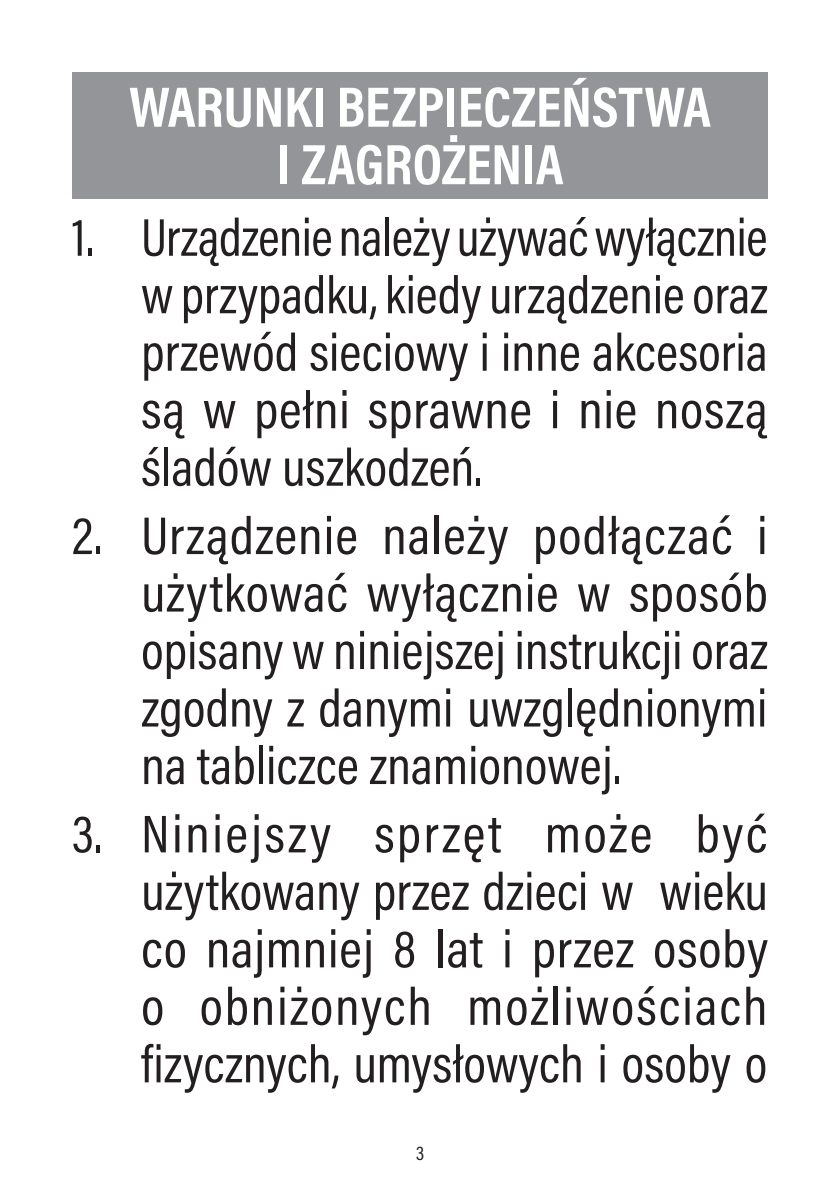
<style>
.page{position:relative;width:840px;height:1191px;background:#fff}
.page>*{position:absolute;margin:0;border:0;box-sizing:border-box;transform-origin:0 0}
.naglowek{font:700 57.4px/57.4px "Acumin Pro Cond";color:#fff;text-align:center}
.t1{font:53.6px/57.4px "Acumin Pro Cond";color:#231f20;text-align:justify}
.Pagina{font:20px "Acumin Pro Cond";color:#231f20}
</style>
<div class="page">
<div style="left:72px;top:72px;width:695px;height:126px;background:#939598"></div>
<p class="naglowek" style="left:129px;top:77px;width:583px">WARUNKI BEZPIECZEŃSTWA<br>I ZAGROŻENIA</p>
<p class="t1" style="left:141px;top:207px;width:628px;text-indent:-69px">1. Urządzenie należy używać wyłącznie w przypadku, kiedy urządzenie oraz przewód sieciowy i inne akcesoria są w pełni sprawne i nie noszą śladów uszkodzeń.</p>
<p class="t1" style="left:141px;top:506px;width:628px;text-indent:-69px">2. Urządzenie należy podłączać i użytkować wyłącznie w sposób opisany w niniejszej instrukcji oraz zgodny z danymi uwzględnionymi na tabliczce znamionowej.</p>
<p class="t1" style="left:141px;top:804px;width:628px;text-indent:-69px">3. Niniejszy sprzęt może być użytkowany przez dzieci w wieku co najmniej 8 lat i przez osoby o obniżonych możliwościach fizycznych, umysłowych i osoby o</p>
<p class="Pagina" style="left:416px;top:1140px;width:9px">3</p>
</div>
